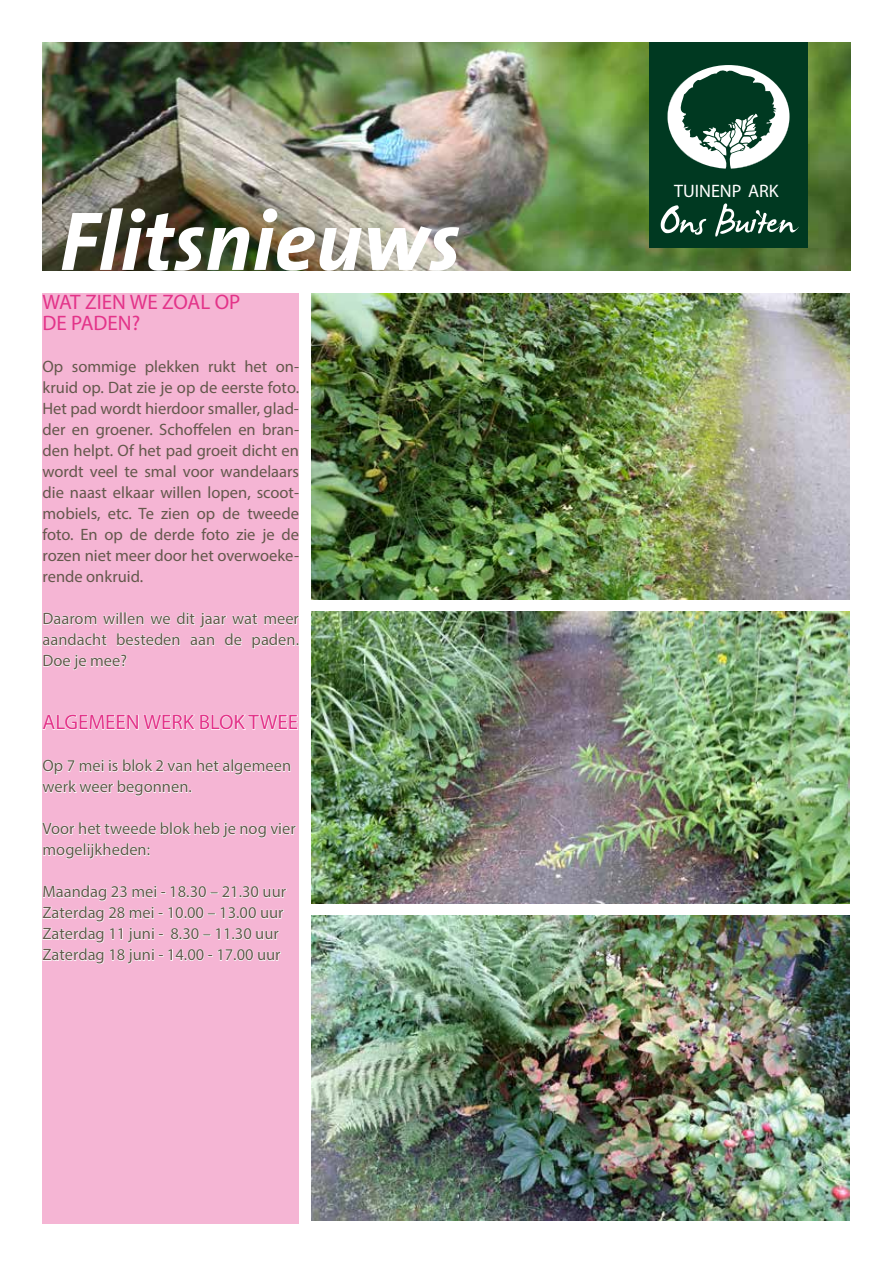
<style>
.page{position:relative;width:893px;height:1263px;background:#fff}
.page>*{position:absolute;margin:0;border:0;box-sizing:border-box;transform-origin:0 0}
.t1{font:21px/21px "Myriad Pro";color:#e33389}
.t2{font:18.15px "Myriad Pro";color:#fff}
.t3{font:16.5px/21px "Myriad Pro";color:#64584c}
</style>
<div class="page">
<img style="left:43px;top:43px;width:807px;height:228px">
<img style="left:62px;top:208px;width:397px;height:63px">
<div style="left:649px;top:43px;width:159px;height:205px;background:#003921"></div>
<svg style="left:667px;top:65px;width:123px;height:104px"></svg>
<svg style="left:661px;top:205px;width:45px;height:30px"></svg>
<svg style="left:715px;top:203px;width:84px;height:34px"></svg>
<img style="left:312px;top:611px;width:537px;height:292px">
<img style="left:312px;top:293px;width:538px;height:307px">
<div style="left:43px;top:293px;width:256px;height:930px;background:#f5b5d4"></div>
<svg style="left:42px;top:612px;width:257px;height:58px"></svg>
<svg style="left:42px;top:714px;width:256px;height:16px"></svg>
<svg style="left:42px;top:759px;width:249px;height:37px"></svg>
<svg style="left:42px;top:822px;width:254px;height:37px"></svg>
<svg style="left:42px;top:885px;width:245px;height:79px"></svg>
<img style="left:312px;top:915px;width:537px;height:305px">
<p class="t1" style="left:43px;top:291px;width:199px">WAT ZIEN WE ZOAL OP<br>DE PADEN?</p>
<p class="t3" style="left:43px;top:356px;width:258px;text-align:justify">Op sommige plekken rukt het on&shy;kruid op. Dat zie je op de eerste foto.<br>Het pad wordt hierdoor smaller, glad&shy;der en groener. Schoffelen en bran&shy;den helpt. Of het pad groeit dicht en wordt veel te smal voor wandelaars die naast elkaar willen lopen, scoot&shy;mobiels, etc. Te zien op de tweede foto. En op de derde foto zie je de rozen niet meer door het overwoeke&shy;rende onkruid.</p>
<p class="t3" style="left:43px;top:608px;width:258px;text-align:justify">Daarom willen we dit jaar wat meer aandacht besteden aan de paden.<br>Doe je mee?</p>
<p class="t1" style="left:43px;top:711px;width:257px">ALGEMEEN WERK BLOK TWEE</p>
<p class="t3" style="left:43px;top:755px;width:250px">Op 7 mei is blok 2 van het algemeen werk weer begonnen.</p>
<p class="t3" style="left:43px;top:818px;width:255px">Voor het tweede blok heb je nog vier mogelijkheden:</p>
<p class="t3" style="left:43px;top:881px;width:245px">Maandag 23 mei - 18.30 – 21.30 uur Zaterdag 28 mei - 10.00 – 13.00 uur Zaterdag 11 juni - 8.30 – 11.30 uur Zaterdag 18 juni - 14.00 - 17.00 uur</p>
<p class="t2" style="left:674px;top:180px;width:106px">TUINENP ARK</p>
</div>
